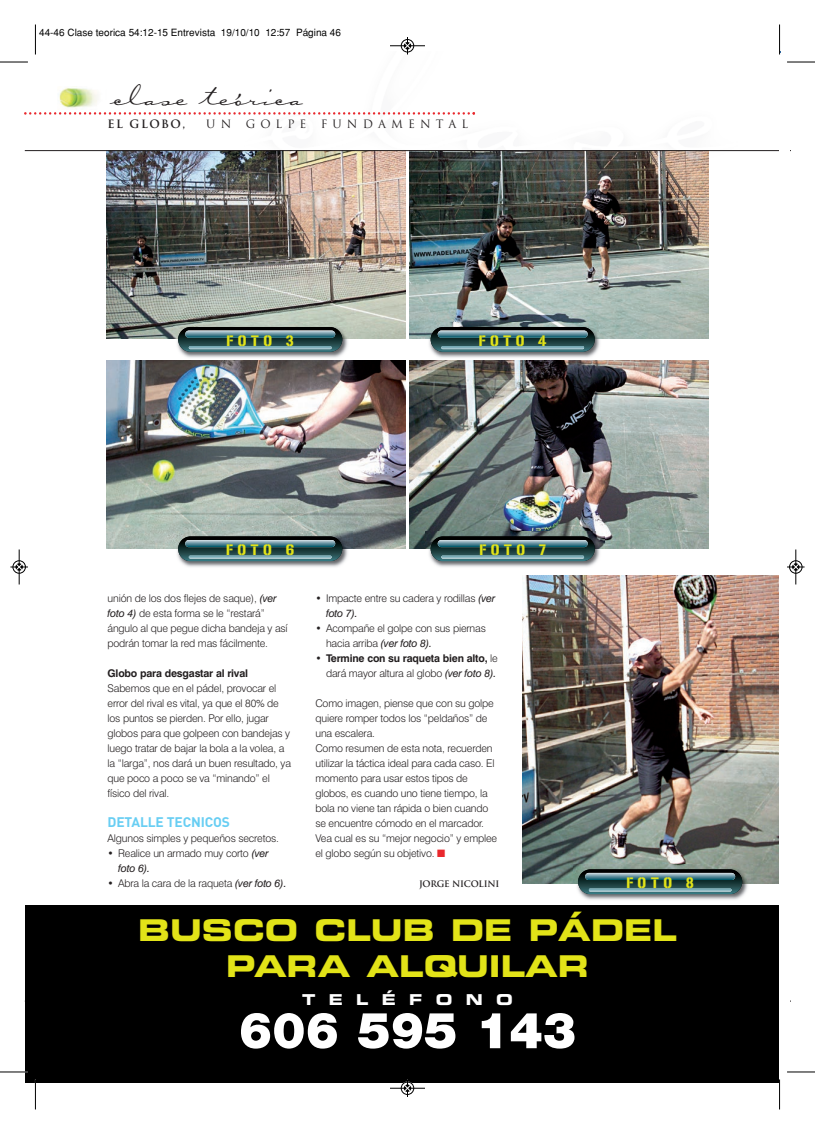
<style>
.page{position:relative;width:815px;height:1134px;background:#fff}
.page>*{position:absolute;margin:0;border:0;box-sizing:border-box;transform-origin:0 0}
.t1{font:900 50px "Helvetica Neue";color:#fff}
.t2{font:45px "OPTI Carmella Hand Script";color:#231f20}
.t3{font:30px/36px "Eurostile Bold Extended Two";color:#e2e318;text-align:center}
.t4{font:15px "Gunplay";letter-spacing:.29em;color:#e2e318}
.t5{font:15px "Eurostile Bold Extended Two";letter-spacing:.89em;color:#fff}
.t6{font:700 13.75px "DIN";letter-spacing:-.01em;color:#68cef3}
.t7{font:11.25px "Trajan";letter-spacing:.455em;color:#231f20}
.t8{font:700 11.25px "Trajan";letter-spacing:.13em;color:#231f20}
.t9{font:300 10.62px/15px "Swiss 721 BT";letter-spacing:-.015em;color:#231f20}
.t10{font:700 10.62px/15px "Swiss 721 BT";letter-spacing:-.015em;color:#231f20;text-align:right}
.t11{font:10px "Helvetica";color:#000}
.t12{font:700 8.75px "Trajan";letter-spacing:-.02em;color:#231f20}
.s1{font-weight:400;font-style:italic}
.s2{font-weight:300}
.s3{color:#e9282d}
</style>
<div class="page">
<svg style="left:25px;top:112px;width:450px;height:3px"></svg>
<img style="left:59px;top:88px;width:39px;height:21px">
<div style="left:25px;top:905px;width:755px;height:177px;background:#000"></div>
<img style="left:106px;top:151px;width:300px;height:188px">
<img style="left:409px;top:151px;width:300px;height:188px">
<img style="left:173px;top:323px;width:179px;height:35px">
<svg style="left:178px;top:327px;width:164px;height:25px;background:#42646a"></svg>
<img style="left:426px;top:323px;width:179px;height:35px">
<svg style="left:431px;top:327px;width:164px;height:25px;background:#416469"></svg>
<img style="left:106px;top:360px;width:300px;height:188px">
<img style="left:409px;top:360px;width:300px;height:188px">
<img style="left:173px;top:532px;width:179px;height:35px">
<svg style="left:178px;top:536px;width:164px;height:25px;background:#406267"></svg>
<img style="left:426px;top:532px;width:179px;height:35px">
<svg style="left:431px;top:536px;width:164px;height:25px;background:#3f6066"></svg>
<img style="left:522px;top:576px;width:257px;height:307px">
<img style="left:573px;top:865px;width:179px;height:35px">
<svg style="left:578px;top:869px;width:164px;height:25px;background:#406267"></svg>
<hr style="left:25px;top:150px;width:765px;height:1px;background:#231f20">
<div style="left:780px;top:51px;width:10px;height:1031px;background:#fff"></div>
<hr style="left:35px;top:25px;width:1px;height:30px;background:#000">
<svg style="left:0;top:62px;width:28px;height:1px"></svg>
<hr style="left:779px;top:25px;width:1px;height:30px;background:#000">
<svg style="left:787px;top:62px;width:28px;height:1px"></svg>
<hr style="left:35px;top:1079px;width:1px;height:30px;background:#000">
<svg style="left:0;top:1071px;width:28px;height:2px"></svg>
<hr style="left:779px;top:1079px;width:1px;height:30px;background:#000">
<svg style="left:787px;top:1071px;width:28px;height:2px"></svg>
<hr style="left:390px;top:46px;width:35px;height:1px;background:#000">
<div style="left:401px;top:39px;width:13px;height:13px;border:1px solid #000;border-radius:50%"></div>
<svg style="left:404px;top:37px;width:7px;height:18px"></svg>
<div style="left:401px;top:1081px;width:13px;height:14px;border:1px solid #fff;border-radius:50%"></div>
<hr style="left:390px;top:1088px;width:35px;height:1px;background:#000">
<div style="left:401px;top:1082px;width:13px;height:13px;border:1px solid #000;border-radius:50%"></div>
<svg style="left:404px;top:1079px;width:7px;height:18px"></svg>
<div style="left:13px;top:560px;width:13px;height:14px;border:1px solid #fff;border-radius:50%"></div>
<hr style="left:19px;top:549px;width:1px;height:35px;background:#000">
<div style="left:13px;top:561px;width:13px;height:12px;border:1px solid #000;border-radius:50%"></div>
<svg style="left:10px;top:564px;width:18px;height:6px"></svg>
<div style="left:789px;top:560px;width:13px;height:14px;border:1px solid #fff;border-radius:50%"></div>
<hr style="left:796px;top:549px;width:1px;height:35px;background:#000">
<div style="left:789px;top:561px;width:13px;height:12px;border:1px solid #000;border-radius:50%"></div>
<svg style="left:787px;top:564px;width:18px;height:6px"></svg>
<p class="t11" style="left:39px;top:26px;width:303px">44-46 Clase teorica 54:12-15 Entrevista 19/10/10 12:57 Página 46</p>
<h2 class="t2" style="left:108px;top:64px;width:194px">clase teórica</h2>
<p class="t8" style="left:108px;top:117px;width:79px">EL GLOBO,</p>
<p class="t7" style="left:206px;top:118px;width:27px">U N</p>
<p class="t7" style="left:246px;top:118px;width:62px">GOLPE</p>
<p class="t7" style="left:321px;top:118px;width:149px">FUNDAMENTAL</p>
<h3 class="t4" style="left:226px;top:335px;width:69px">FOTO 3</h3>
<h3 class="t4" style="left:479px;top:335px;width:69px">FOTO 4</h3>
<h3 class="t4" style="left:226px;top:544px;width:69px">FOTO 6</h3>
<h3 class="t4" style="left:479px;top:544px;width:68px">FOTO 7</h3>
<p class="t9" style="left:108px;top:591px;width:182px">unión de los dos flejes de saque), <span class="s1">(ver foto 4)</span> de esta forma se le “restará” ángulo al que pegue dicha bandeja y así podrán tomar la red mas fácilmente.</p>
<p class="t10" style="left:108px;top:666px;width:142px">Globo para desgastar al rival</p>
<p class="t9" style="left:108px;top:681px;width:185px">Sabemos que en el pádel, provocar el error del rival es vital, ya que el 80% de los puntos se pierden. Por ello, jugar globos para que golpeen con bandejas y luego tratar de bajar la bola a la volea, a la “larga”, nos dará un buen resultado, ya que poco a poco se va “minando” el físico del rival.</p>
<p class="t6" style="left:108px;top:817px;width:124px">DETALLE TECNICOS</p>
<p class="t9" style="left:108px;top:831px;width:173px">Algunos simples y pequeños secretos.</p>
<p class="t9" style="left:118px;top:846px;width:152px;text-indent:-11px">• Realice un armado muy corto <span class="s1">(ver foto 6).</span></p>
<p class="t9" style="left:108px;top:876px;width:181px">• Abra la cara de la raqueta <span class="s1">(ver foto 6).</span></p>
<h3 class="t3" style="left:138px;top:912px;width:540px">BUSCO CLUB DE PÁDEL<br>PARA ALQUILAR</h3>
<h3 class="t5" style="left:302px;top:989px;width:212px">TELÉFONO</h3>
<h1 class="t1" style="left:239px;top:1000px;width:339px">606 595 143</h1>
<p class="t9" style="left:326px;top:591px;width:171px;text-indent:-11px">• Impacte entre su cadera y rodillas <span class="s1">(ver foto 7).</span></p>
<p class="t9" style="left:326px;top:621px;width:161px;text-indent:-11px">• Acompañe el golpe con sus piernas hacia arriba <span class="s1">(ver foto 8).</span></p>
<p class="t10" style="left:315px;top:651px;width:184px"><span class="s2">•</span> Termine con su raqueta bien alto, <span class="s2">le dará mayor altura al globo</span> <span class="s1">(ver foto 8).</span></p>
<p class="t9" style="left:315px;top:696px;width:183px">Como imagen, piense que con su golpe quiere romper todos los “peldaños” de una escalera.<br>Como resumen de esta nota, recuerden utilizar la táctica ideal para cada caso. El momento para usar estos tipos de globos, es cuando uno tiene tiempo, la bola no viene tan rápida o bien cuando se encuentre cómodo en el marcador.<br>Vea cual es su “mejor negocio” y emplee el globo según su objetivo. <span class="s3">■</span></p>
<p class="t12" style="left:419px;top:878px;width:82px">JORGE NICOLINI</p>
<h3 class="t4" style="left:626px;top:877px;width:69px">FOTO 8</h3>
</div>
